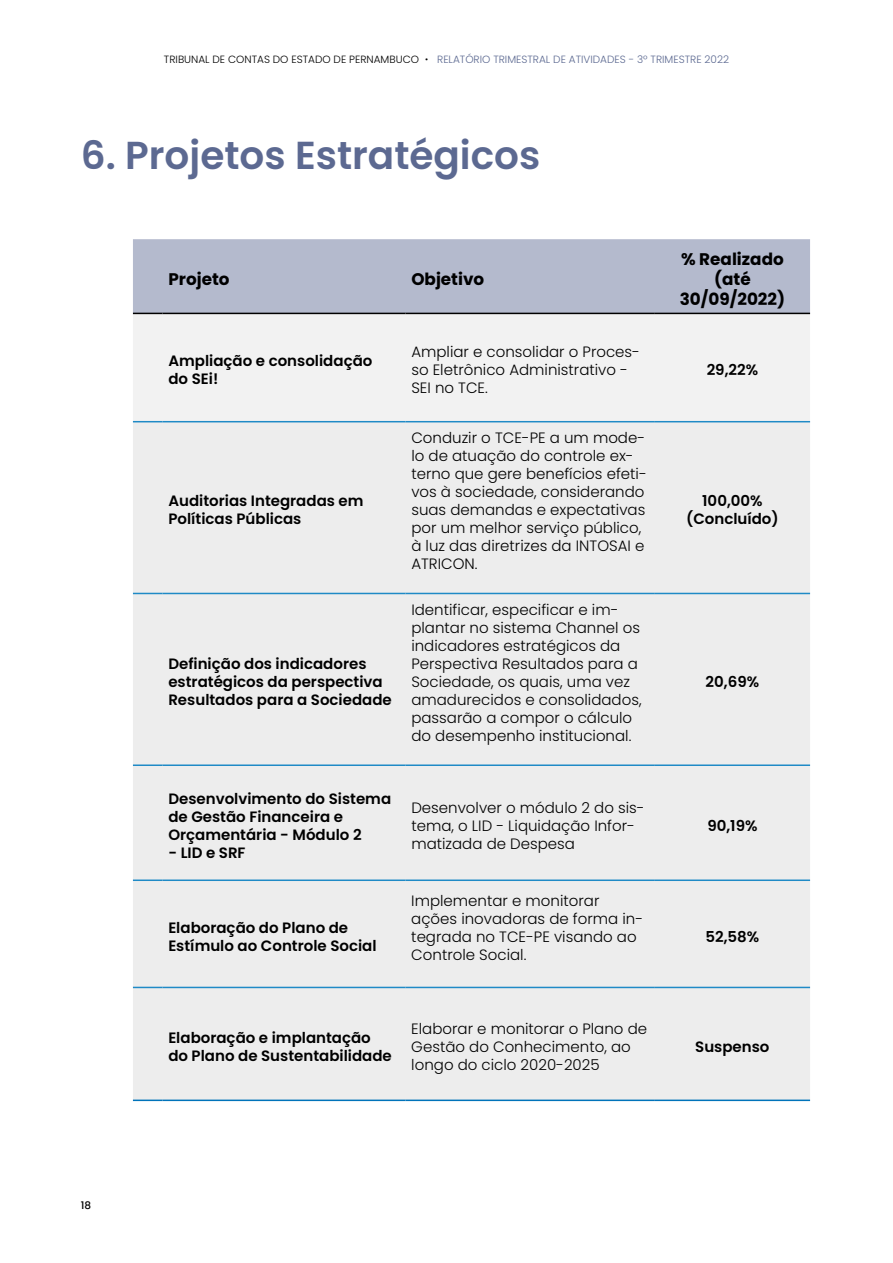
<style>
.page{position:relative;width:893px;height:1263px;background:#fff}
.page>*{position:absolute;margin:0;border:0;box-sizing:border-box;transform-origin:0 0}
.t1{font:600 39px "Poppins";color:#5c6991}
.t2{font:700 16.8px/20.1px "Poppins";color:#000;text-align:center}
.t3{font:300 15px/18px "Poppins";color:#000}
.t4{font:600 15px/18px "Poppins";color:#000}
.t5{font:300 10.5px "Poppins";color:#5c6991}
.t6{font:500 10.5px "Poppins";color:#000}
.s1{color:#000}
.s2{font-family:"Raleway";font-weight:500;color:#000}
</style>
<div class="page">
<div style="left:133px;top:239px;width:677px;height:74px;background:#b4bacd"></div>
<div style="left:133px;top:314px;width:677px;height:107px;background:#f2f2f2"></div>
<div style="left:133px;top:422px;width:677px;height:677px;background:#ededed"></div>
<svg style="left:133px;top:313px;width:29px;height:1px"></svg>
<hr style="left:162px;top:313px;width:243px;height:1px;background:#000">
<hr style="left:405px;top:313px;width:250px;height:1px;background:#000">
<hr style="left:655px;top:313px;width:155px;height:1px;background:#000">
<svg style="left:133px;top:421px;width:29px;height:1px"></svg>
<hr style="left:162px;top:421px;width:243px;height:1px;background:#1f8ac6">
<hr style="left:405px;top:421px;width:250px;height:1px;background:#1f8ac6">
<hr style="left:655px;top:421px;width:155px;height:1px;background:#1f8ac6">
<svg style="left:133px;top:593px;width:29px;height:1px"></svg>
<hr style="left:162px;top:593px;width:243px;height:1px;background:#1f8ac6">
<hr style="left:405px;top:593px;width:250px;height:1px;background:#1f8ac6">
<hr style="left:655px;top:593px;width:155px;height:1px;background:#1f8ac6">
<hr style="left:133px;top:764px;width:29px;height:2px;background:#1f8ac6">
<hr style="left:162px;top:764px;width:243px;height:2px;background:#1f8ac6">
<hr style="left:405px;top:764px;width:250px;height:2px;background:#1f8ac6">
<hr style="left:655px;top:764px;width:155px;height:2px;background:#1f8ac6">
<hr style="left:133px;top:879px;width:29px;height:2px;background:#1f8ac6">
<hr style="left:162px;top:879px;width:243px;height:2px;background:#1f8ac6">
<hr style="left:405px;top:879px;width:250px;height:2px;background:#1f8ac6">
<hr style="left:655px;top:879px;width:155px;height:2px;background:#1f8ac6">
<svg style="left:133px;top:987px;width:29px;height:1px"></svg>
<hr style="left:162px;top:987px;width:243px;height:1px;background:#1f8ac6">
<hr style="left:405px;top:987px;width:250px;height:1px;background:#1f8ac6">
<hr style="left:655px;top:987px;width:155px;height:1px;background:#1f8ac6">
<hr style="left:133px;top:1099px;width:29px;height:2px;background:#0073ba">
<hr style="left:162px;top:1099px;width:243px;height:2px;background:#0073ba">
<hr style="left:405px;top:1099px;width:250px;height:2px;background:#0073ba">
<hr style="left:655px;top:1099px;width:155px;height:2px;background:#0073ba">
<p class="t5" style="left:164px;top:53px;width:566px"><span class="s1">TRIBUNAL DE CONTAS DO ESTADO DE PERNAMBUCO</span> <span class="s2">•</span> RELATÓRIO TRIMESTRAL DE ATIVIDADES - 3º TRIMESTRE 2022</p>
<h1 class="t1" style="left:81px;top:132px;width:461px">6. Projetos Estratégicos</h1>
<p class="t2" style="left:168px;top:269px;width:63px">Projeto</p>
<p class="t2" style="left:411px;top:269px;width:74px">Objetivo</p>
<p class="t4" style="left:168px;top:352px;width:206px">Ampliação e consolidação do SEi!</p>
<p class="t3" style="left:411px;top:343px;width:230px">Ampliar e consolidar o Proces&shy;so Eletrônico Administrativo -<br>SEI no TCE.</p>
<p class="t4" style="left:168px;top:492px;width:197px">Auditorias Integradas em<br>Políticas Públicas</p>
<p class="t4" style="left:168px;top:655px;width:225px">Definição dos indicadores estratégicos da perspectiva<br>Resultados para a Sociedade</p>
<p class="t4" style="left:168px;top:789px;width:224px">Desenvolvimento do Sistema de Gestão Financeira e<br>Orçamentária - Módulo 2</p>
<p class="t4" style="left:168px;top:843px;width:79px">- LID e SRF</p>
<p class="t4" style="left:168px;top:918px;width:210px">Elaboração do Plano de<br>Estímulo ao Controle Social</p>
<p class="t3" style="left:411px;top:429px;width:237px">Conduzir o TCE-PE a um mode&shy;lo de atuação do controle ex&shy;terno que gere benefícios efeti&shy;vos à sociedade, considerando suas demandas e expectativas por um melhor serviço público, à luz das diretrizes da INTOSAI e<br>ATRICON.</p>
<p class="t3" style="left:411px;top:601px;width:232px">Identificar, especificar e im&shy;plantar no sistema Channel os indicadores estratégicos da<br>Perspectiva Resultados para a<br>Sociedade, os quais, uma vez amadurecidos e consolidados, passarão a compor o cálculo do desempenho institucional.</p>
<p class="t3" style="left:411px;top:798px;width:235px">Desenvolver o módulo 2 do sis&shy;tema, o LID - Liquidação Infor&shy;matizada de Despesa</p>
<p class="t3" style="left:411px;top:891px;width:233px">Implementar e monitorar ações inovadoras de forma in&shy;tegrada no TCE-PE visando ao<br>Controle Social.</p>
<p class="t4" style="left:168px;top:1028px;width:225px">Elaboração e implantação do Plano de Sustentabilidade</p>
<p class="t3" style="left:411px;top:1019px;width:237px">Elaborar e monitorar o Plano de<br>Gestão do Conhecimento, ao longo do ciclo 2020-2025</p>
<p class="t2" style="left:680px;top:249px;width:107px">% Realizado (até<br>30/09/2022)</p>
<p class="t4" style="left:707px;top:361px;width:53px">29,22%</p>
<p class="t4" style="left:686px;top:492px;width:94px;text-align:center">100,00% (Concluído)</p>
<p class="t4" style="left:706px;top:673px;width:55px">20,69%</p>
<p class="t4" style="left:707px;top:816px;width:52px">90,19%</p>
<p class="t4" style="left:705px;top:927px;width:55px">52,58%</p>
<p class="t4" style="left:695px;top:1037px;width:76px">Suspenso</p>
<p class="t6" style="left:81px;top:1199px;width:12px">18</p>
</div>
